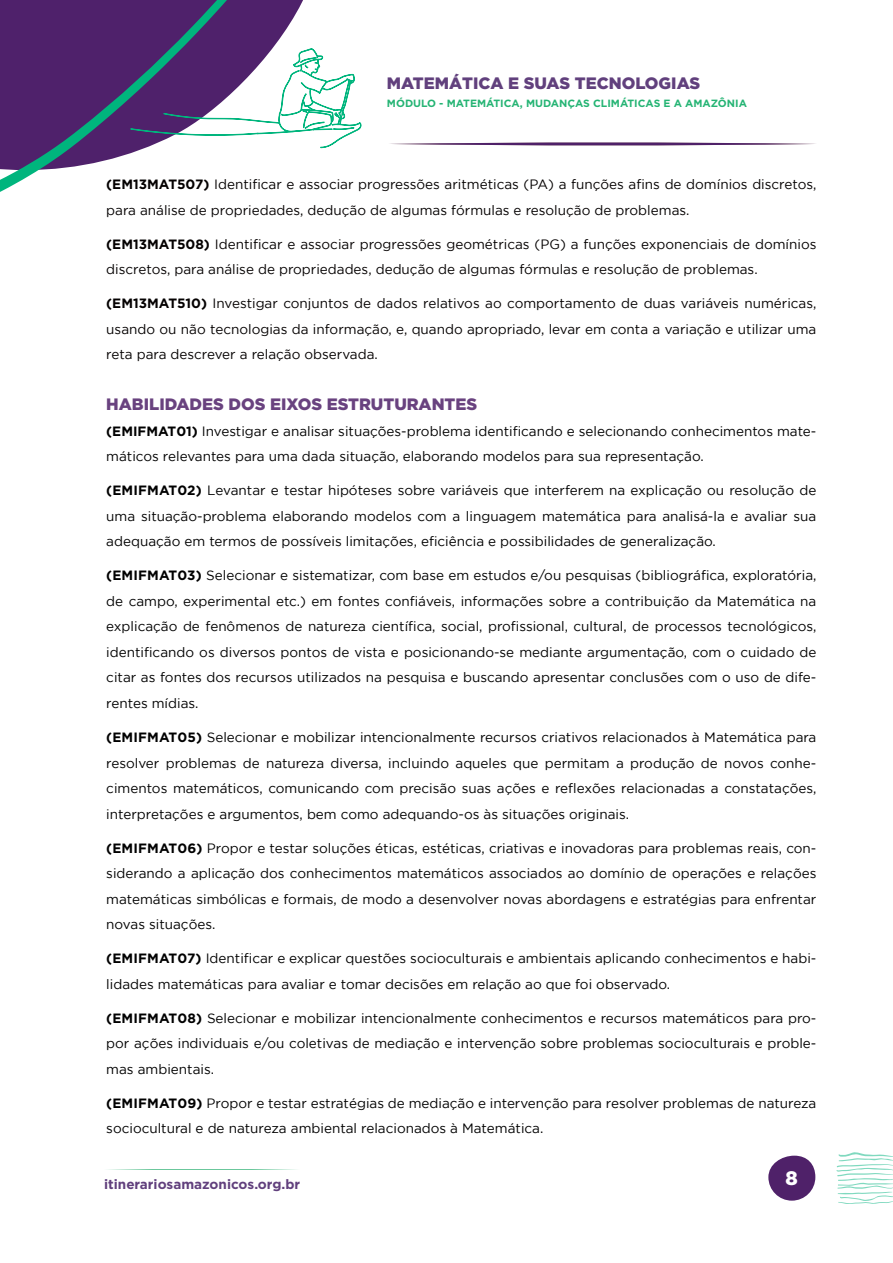
<style>
.page{position:relative;width:893px;height:1263px;background:#fff}
.page>*{position:absolute;margin:0;border:0;box-sizing:border-box;transform-origin:0 0}
.t1{font:900 19.5px "Gotham";color:#fff}
.t2{font:900 16.5px "Gotham";color:#69427f}
.t3{font:900 16.5px "Gotham";color:#61407d}
.t4{font:13.5px/25.5px "Gotham";color:#000;text-align:justify}
.t5{font:13.5px/25.5px "Gotham";color:#040101}
.t6{font:700 13.5px "Gotham";color:#61407d}
.t7{font:700 10.5px "Gotham";color:#25b474}
.s1{font-weight:700}
</style>
<div class="page">
<svg style="left:108px;top:1169px;width:189px;height:1px"></svg>
<svg style="left:262px;top:0;width:61px;height:149px"></svg>
<svg style="left:262px;top:48px;width:100px;height:100px"></svg>
<svg style="left:0;top:0;width:262px;height:192px;fill:#4f216b"></svg>
<svg style="left:836px;top:1152px;width:57px;height:52px"></svg>
<svg style="left:768px;top:1156px;width:47px;height:44px"></svg>
<svg style="left:390px;top:142px;width:426px;height:4px"></svg>
<p class="t3" style="left:387px;top:73px;width:315px">MATEMÁTICA E SUAS TECNOLOGIAS</p>
<p class="t7" style="left:387px;top:96px;width:362px">MÓDULO - MATEMÁTICA, MUDANÇAS CLIMÁTICAS E A AMAZÔNIA</p>
<p class="t5" style="left:106px;top:172px;width:712px"><span class="s1">(EM13MAT507)</span> Identificar e associar progressões aritméticas (PA) a funções afins de domínios discretos, para análise de propriedades, dedução de algumas fórmulas e resolução de problemas.</p>
<p class="t5" style="left:106px;top:231px;width:712px"><span class="s1">(EM13MAT508)</span> Identificar e associar progressões geométricas (PG) a funções exponenciais de domínios discretos, para análise de propriedades, dedução de algumas fórmulas e resolução de problemas.</p>
<p class="t5" style="left:106px;top:291px;width:712px;text-align:justify"><span class="s1">(EM13MAT510)</span> Investigar conjuntos de dados relativos ao comportamento de duas variáveis numéricas, usando ou não tecnologias da informação, e, quando apropriado, levar em conta a variação e utilizar uma reta para descrever a relação observada.</p>
<p class="t2" style="left:106px;top:395px;width:372px">HABILIDADES DOS EIXOS ESTRUTURANTES</p>
<p class="t4" style="left:106px;top:418px;width:712px"><span class="s1">(EMIFMAT01)</span> Investigar e analisar situações-problema identificando e selecionando conhecimentos mate&shy;máticos relevantes para uma dada situação, elaborando modelos para sua representação.</p>
<p class="t4" style="left:106px;top:478px;width:712px"><span class="s1">(EMIFMAT02)</span> Levantar e testar hipóteses sobre variáveis que interferem na explicação ou resolução de uma situação-problema elaborando modelos com a linguagem matemática para analisá-la e avaliar sua adequação em termos de possíveis limitações, eficiência e possibilidades de generalização.</p>
<p class="t4" style="left:106px;top:563px;width:712px"><span class="s1">(EMIFMAT03)</span> Selecionar e sistematizar, com base em estudos e/ou pesquisas (bibliográfica, exploratória, de campo, experimental etc.) em fontes confiáveis, informações sobre a contribuição da Matemática na explicação de fenômenos de natureza científica, social, profissional, cultural, de processos tecnológicos, identificando os diversos pontos de vista e posicionando-se mediante argumentação, com o cuidado de citar as fontes dos recursos utilizados na pesquisa e buscando apresentar conclusões com o uso de dife&shy;rentes mídias.</p>
<p class="t4" style="left:106px;top:724px;width:712px"><span class="s1">(EMIFMAT05)</span> Selecionar e mobilizar intencionalmente recursos criativos relacionados à Matemática para resolver problemas de natureza diversa, incluindo aqueles que permitam a produção de novos conhe&shy;cimentos matemáticos, comunicando com precisão suas ações e reflexões relacionadas a constatações, interpretações e argumentos, bem como adequando-os às situações originais.</p>
<p class="t4" style="left:106px;top:835px;width:712px"><span class="s1">(EMIFMAT06)</span> Propor e testar soluções éticas, estéticas, criativas e inovadoras para problemas reais, con&shy;siderando a aplicação dos conhecimentos matemáticos associados ao domínio de operações e relações matemáticas simbólicas e formais, de modo a desenvolver novas abordagens e estratégias para enfrentar novas situações.</p>
<p class="t4" style="left:106px;top:945px;width:712px"><span class="s1">(EMIFMAT07)</span> Identificar e explicar questões socioculturais e ambientais aplicando conhecimentos e habi&shy;lidades matemáticas para avaliar e tomar decisões em relação ao que foi observado.</p>
<p class="t4" style="left:106px;top:1005px;width:712px"><span class="s1">(EMIFMAT08)</span> Selecionar e mobilizar intencionalmente conhecimentos e recursos matemáticos para pro&shy;por ações individuais e/ou coletivas de mediação e intervenção sobre problemas socioculturais e proble&shy;mas ambientais.</p>
<p class="t4" style="left:106px;top:1090px;width:712px"><span class="s1">(EMIFMAT09)</span> Propor e testar estratégias de mediação e intervenção para resolver problemas de natureza sociocultural e de natureza ambiental relacionados à Matemática.</p>
<p class="t6" style="left:104px;top:1175px;width:197px">itinerariosamazonicos.org.br</p>
<h1 class="t1" style="left:786px;top:1167px;width:14px">8</h1>
</div>
